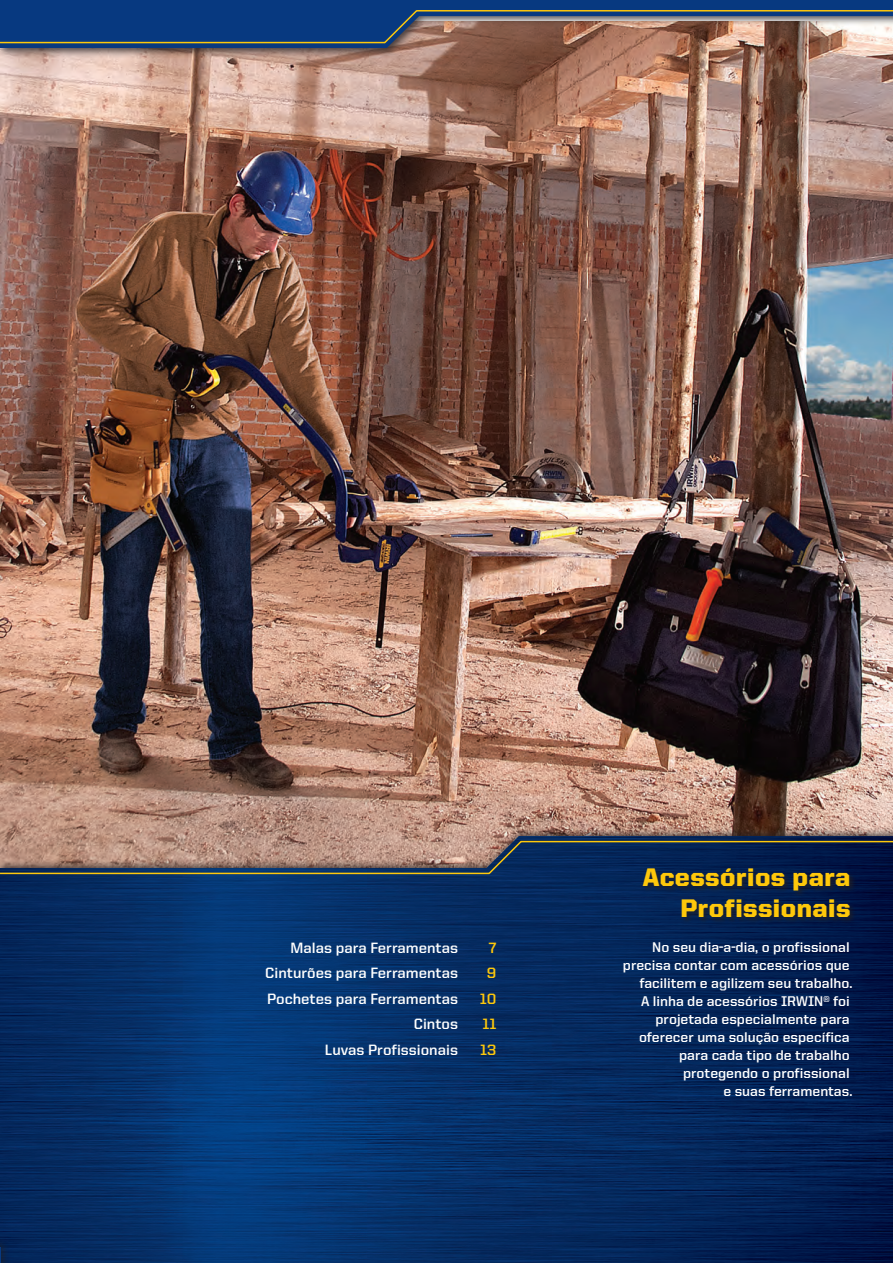
<style>
.page{position:relative;width:893px;height:1263px;background:#fff}
.page>*{position:absolute;margin:0;border:0;box-sizing:border-box;transform-origin:0 0}
.titulo_aberturas{font:900 25.5px/30.6px "United Sans Reg";letter-spacing:.02em;color:#fec80b;text-align:right}
.itens_sumario_capitu{font:700 15px "United Sans Reg";color:#fff}
.itens_sumario_capitu-2{font:700 15px "United Sans Reg";color:#fec80b}
.texto_abertura_cap{font:700 14.1px/18px "United Sans Reg";color:#fff;text-align:right}
</style>
<div class="page">
<img style="left:0;top:58px;width:893px;height:769px">
<div style="left:0;top:827px;width:893px;height:436px;background:#231f20;opacity:.75"></div>
<img style="left:0;top:836px;width:893px;height:427px">
<hr style="left:521px;top:841px;width:372px;height:1px;background:#fec80b">
<hr style="left:0;top:873px;width:489px;height:1px;background:#fec80b">
<svg style="left:487px;top:839px;width:36px;height:37px"></svg>
<div style="left:641px;top:867px;width:216px;height:57px;background:#231f20;opacity:.75"></div>
<div style="left:0;top:1206px;width:9px;height:57px;background:#231f20;opacity:.75"></div>
<svg style="left:0;top:1247px;width:1px;height:16px"></svg>
<div style="left:0;top:0;width:893px;height:58px;background:#231f20;opacity:.75"></div>
<svg style="left:0;top:0;width:893px;height:48px;background:#485877"></svg>
<p class="itens_sumario_capitu" style="left:290px;top:939px;width:169px">Malas para Ferramentas</p>
<p class="itens_sumario_capitu" style="left:265px;top:965px;width:194px">Cinturões para Ferramentas</p>
<p class="itens_sumario_capitu" style="left:267px;top:990px;width:192px">Pochetes para Ferramentas</p>
<p class="itens_sumario_capitu" style="left:414px;top:1016px;width:46px">Cintos</p>
<p class="itens_sumario_capitu" style="left:325px;top:1041px;width:135px">Luvas Profissionais</p>
<p class="itens_sumario_capitu-2" style="left:489px;top:939px;width:9px">7</p>
<p class="itens_sumario_capitu-2" style="left:487px;top:965px;width:11px">9</p>
<p class="itens_sumario_capitu-2" style="left:480px;top:990px;width:18px">10</p>
<p class="itens_sumario_capitu-2" style="left:482px;top:1016px;width:15px">11</p>
<p class="itens_sumario_capitu-2" style="left:480px;top:1041px;width:18px">13</p>
<p class="titulo_aberturas" style="left:643px;top:862px;width:209px">Acessórios para<br>Profissionais</p>
<p class="texto_abertura_cap" style="left:623px;top:938px;width:231px">No seu dia-a-dia, o profissional precisa contar com acessórios que facilitem e agilizem seu trabalho.</p>
<p class="texto_abertura_cap" style="left:641px;top:992px;width:210px">A linha de acessórios IRWIN® foi projetada especialmente para</p>
<p class="texto_abertura_cap" style="left:639px;top:1028px;width:215px">oferecer uma solução específica para cada tipo de trabalho protegendo o profissional<br>e suas ferramentas.</p>
</div>
